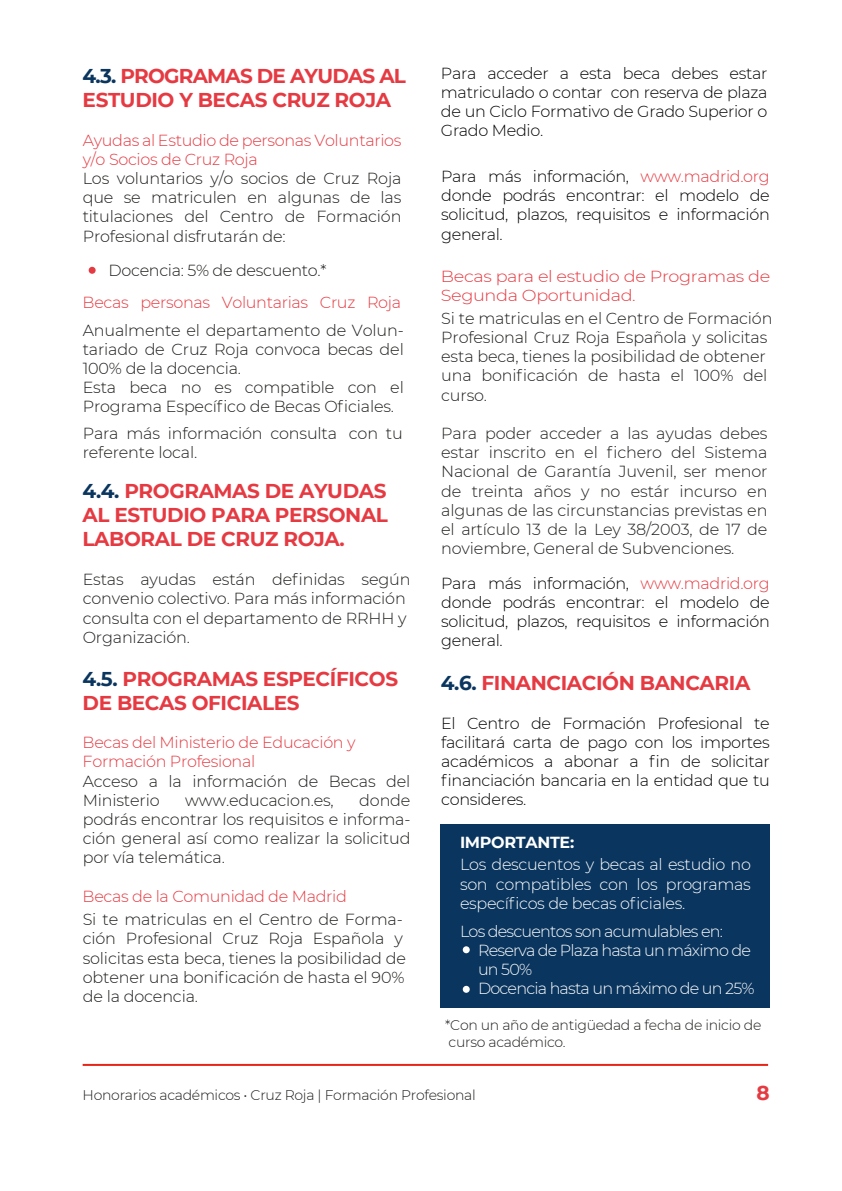
<style>
.page{position:relative;width:842px;height:1191px;background:#fff}
.page>*{position:absolute;margin:0;border:0;box-sizing:border-box;transform-origin:0 0}
.t1{font:700 20px/24px "Montserrat";letter-spacing:-.02em;color:#e63a42}
.t2{font:300 16px/19.2px "Montserrat";letter-spacing:-.01em;color:#1d1d1b}
.t3{font:300 16px/19.2px "Montserrat";letter-spacing:-.02em;color:#000;text-align:justify}
.t4{font:300 16px/19.2px "Montserrat";letter-spacing:-.05em;color:#fff;text-align:justify}
.t5{font:300 16px/19.2px "Montserrat";letter-spacing:-.02em;color:#e63a42}
.t6{font:300 16px/19.2px "Montserrat";letter-spacing:-.02em;color:#e63a42;scale:1.11 1}
.t7{font:700 16px "Montserrat";letter-spacing:-.02em;color:#fff}
.t8{font:300 14px/16.8px "Montserrat";letter-spacing:-.02em;color:#1d1d1b}
.s1{color:#0a355e}
.s2{color:#e63a42}
</style>
<div class="page">
<div style="left:441px;top:824px;width:329px;height:183px;background:#0a355e"></div>
<hr style="left:83px;top:1064px;width:685px;height:2px;background:#e72419">
<div style="left:89px;top:267px;width:7px;height:7px;background:#e63a42;border-radius:50%"></div>
<div style="left:463px;top:946px;width:7px;height:7px;background:#fff;border-radius:50%"></div>
<div style="left:463px;top:985px;width:7px;height:7px;background:#fff;border-radius:50%"></div>
<p class="t1" style="left:83px;top:62px;width:325px"><span class="s1">4.3.</span> PROGRAMAS DE AYUDAS AL<br>ESTUDIO Y BECAS CRUZ ROJA</p>
<p class="t5" style="left:83px;top:130px;width:320px">Ayudas al Estudio de personas Voluntarios y/o Socios de Cruz Roja</p>
<p class="t2" style="left:83px;top:168px;width:320px;text-align:justify">Los voluntarios y/o socios de Cruz Roja que se matriculen en algunas de las titulaciones del Centro de Formación Profesional disfrutarán de:</p>
<p class="t2" style="left:109px;top:261px;width:219px">Docencia: 5% de descuento.*</p>
<p class="t5" style="left:83px;top:292px;width:320px">Becas personas Voluntarias Cruz Roja</p>
<p class="t2" style="left:83px;top:320px;width:323px">Anualmente el departamento de Volun&shy;tariado de Cruz Roja convoca becas del 100% de la docencia.<br>Esta beca no es compatible con el Programa Específico de Becas Oficiales.</p>
<p class="t2" style="left:83px;top:423px;width:322px">Para más información consulta con tu referente local.</p>
<p class="t1" style="left:83px;top:478px;width:307px;text-align:justify"><span class="s1">4.4.</span> PROGRAMAS DE AYUDAS AL ESTUDIO PARA PERSONAL LABORAL DE CRUZ ROJA.</p>
<p class="t2" style="left:83px;top:569px;width:329px">Estas ayudas están definidas según convenio colectivo. Para más información consulta con el departamento de RRHH y<br>Organización.</p>
<p class="t1" style="left:83px;top:666px;width:317px"><span class="s1">4.5.</span> PROGRAMAS ESPECÍFICOS<br>DE BECAS OFICIALES</p>
<p class="t5" style="left:83px;top:732px;width:274px">Becas del Ministerio de Educación y<br>Formación Profesional</p>
<p class="t2" style="left:83px;top:770px;width:329px">Acceso a la información de Becas del<br>Ministerio</p>
<p class="t2" style="left:83px;top:790px;width:329px;text-align:justify;text-indent:277px">donde podrás encontrar los requisitos e informa&shy;ción general así como realizar la solicitud por vía telemática.</p>
<p class="t2" style="left:185px;top:790px;width:150px">www.educacion.es,</p>
<p class="t5" style="left:83px;top:886px;width:266px">Becas de la Comunidad de Madrid</p>
<p class="t2" style="left:83px;top:909px;width:325px">Si te matriculas en el Centro de Forma&shy;ción Profesional Cruz Roja Española y solicitas esta beca, tienes la posibilidad de obtener una bonificación de hasta el 90% de la docencia.</p>
<p class="t3" style="left:441px;top:63px;width:328px">Para acceder a esta beca debes estar matriculado o contar con reserva de plaza de un Ciclo Formativo de Grado Superior o Grado Medio.</p>
<p class="t3" style="left:441px;top:166px;width:330px">Para más información, <span class="s2">www.madrid.org </span>donde podrás encontrar: el modelo de solicitud, plazos, requisitos e información general.</p>
<p class="t6" style="left:441px;top:266px;width:298px">Becas para el estudio de Programas de<br>Segunda Oportunidad.</p>
<p class="t2" style="left:441px;top:308px;width:333px">Si te matriculas en el Centro de Formación Profesional Cruz Roja Española y solicitas esta beca, tienes la posibilidad de obtener una bonificación de hasta el 100% del curso.</p>
<p class="t2" style="left:441px;top:423px;width:328px;text-align:justify">Para poder acceder a las ayudas debes estar inscrito en el fichero del Sistema Nacional de Garantía Juvenil, ser menor de treinta años y no estár incurso en algunas de las circunstancias previstas en el artículo 13 de la Ley 38/2003, de 17 de noviembre, General de Subvenciones.</p>
<p class="t3" style="left:441px;top:573px;width:330px">Para más información, <span class="s2">www.madrid.org </span>donde podrás encontrar: el modelo de solicitud, plazos, requisitos e información general.</p>
<p class="t1" style="left:441px;top:670px;width:311px"><span class="s1">4.6.</span> FINANCIACIÓN BANCARIA</p>
<p class="t3" style="left:441px;top:713px;width:330px">El Centro de Formación Profesional te facilitará carta de pago con los importes académicos a abonar a fin de solicitar financiación bancaria en la entidad que tu consideres.</p>
<p class="t7" style="left:460px;top:831px;width:116px">IMPORTANTE:</p>
<p class="t4" style="left:460px;top:854px;width:292px">Los descuentos y becas al estudio no son compatibles con los programas específicos de becas oficiales.</p>
<p class="t4" style="left:478px;top:921px;width:278px;text-align:left;text-indent:-18px">Los descuentos son acumulables en:<br>Reserva de Plaza hasta un máximo de un 50%<br>Docencia hasta un máximo de un 25%</p>
<p class="t8" style="left:445px;top:1016px;width:318px">*Con un año de antigüedad a fecha de inicio de curso académico.</p>
<p class="t8" style="left:83px;top:1086px;width:395px">Honorarios académicos • Cruz Roja | Formación Profesional</p>
<p class="t1" style="left:756px;top:1079px;width:15px">8</p>
</div>
